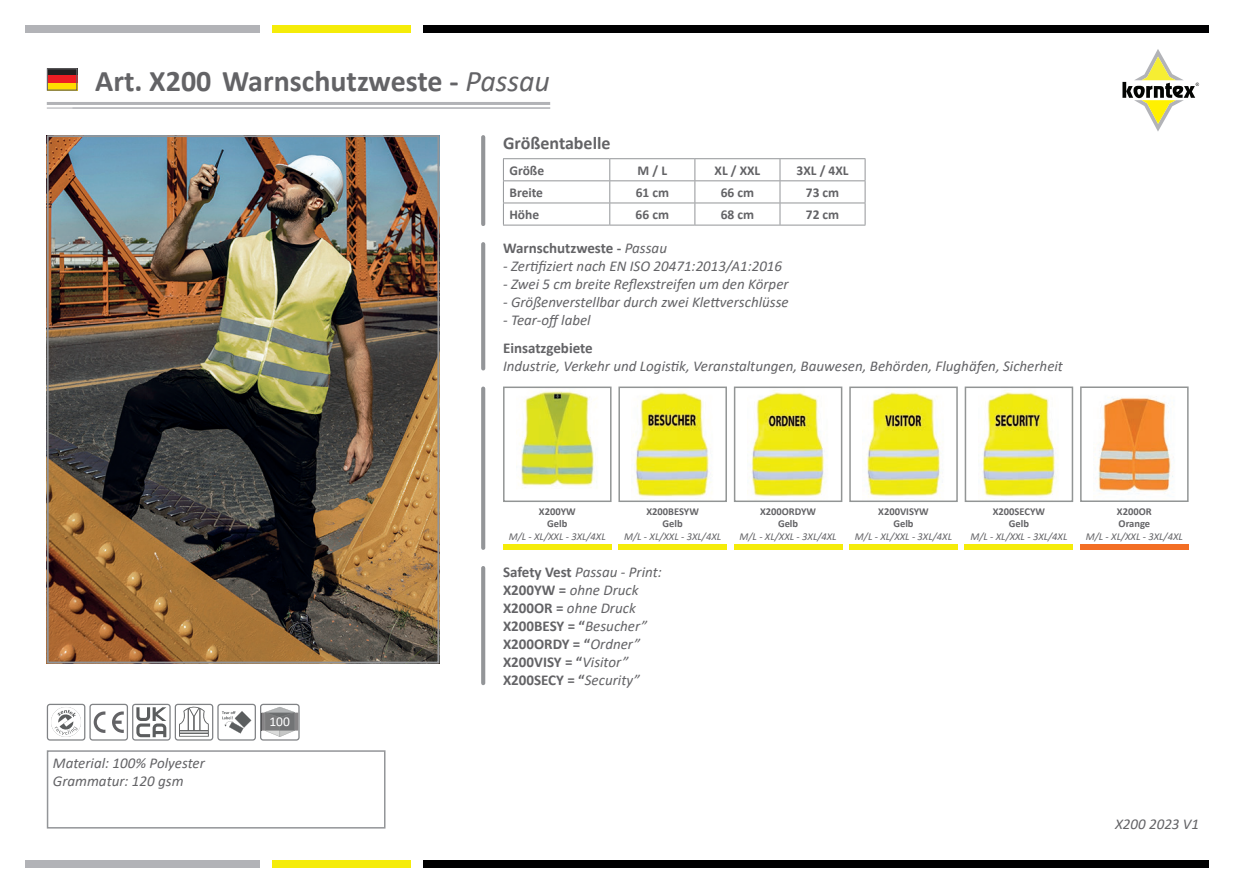
<style>
.page{position:relative;width:1234px;height:893px;background:#fff}
.page>*{position:absolute;margin:0;border:0;box-sizing:border-box;transform-origin:0 0}
.t1{font:700 30px "Calibri";color:#636366}
.t2{font:700 18px "Calibri";color:#636366}
.t3{font:italic 15px/18px "Calibri";color:#636366}
.t4{font:700 15px/18px "Calibri";color:#636366}
.t5{font:700 13.5px "Calibri";color:#636366}
.t6{font:13.5px "Calibri";color:#fff}
.t7{font:italic 10.5px "Calibri";color:#636366}
.t8{font:700 10.5px "Calibri";color:#636366}
.s1{font-weight:400;font-style:italic}
</style>
<div class="page">
<div style="left:423px;top:26px;width:785px;height:7px;background:#000001"></div>
<div style="left:26px;top:26px;width:234px;height:7px;background:#b2b3b7"></div>
<div style="left:272px;top:26px;width:138px;height:7px;background:#f5ec09"></div>
<div style="left:423px;top:860px;width:785px;height:7px;background:#000001"></div>
<div style="left:26px;top:860px;width:234px;height:7px;background:#b2b3b7"></div>
<div style="left:272px;top:860px;width:138px;height:7px;background:#f5ec09"></div>
<svg style="left:1122px;top:49px;width:76px;height:82px"></svg>
<svg style="left:481px;top:137px;width:4px;height:87px"></svg>
<svg style="left:481px;top:244px;width:4px;height:124px"></svg>
<div style="left:47px;top:750px;width:338px;height:78px;border:2px solid #939598"></div>
<hr style="left:47px;top:102px;width:503px;height:3px;background:#b2b3b7">
<hr style="left:47px;top:107px;width:503px;height:2px;background:#b2b3b7">
<div style="left:47px;top:68px;width:30px;height:8px;background:#231f20"></div>
<div style="left:47px;top:83px;width:30px;height:8px;background:#ffdc01"></div>
<div style="left:47px;top:76px;width:30px;height:7px;background:#ee1d23"></div>
<div style="left:47px;top:68px;width:30px;height:23px;border:1px solid #636366"></div>
<svg style="left:51px;top:707px;width:30px;height:30px"></svg>
<div style="left:47px;top:704px;width:38px;height:37px;border:1px solid #808285;border-radius:3px"></div>
<svg style="left:112px;top:711px;width:12px;height:22px"></svg>
<svg style="left:94px;top:711px;width:11px;height:22px"></svg>
<div style="left:89px;top:704px;width:39px;height:37px;border:1px solid #808285;border-radius:3px"></div>
<svg style="left:179px;top:706px;width:30px;height:31px"></svg>
<div style="left:175px;top:704px;width:38px;height:37px;border:1px solid #808285;border-radius:3px"></div>
<svg style="left:260px;top:704px;width:39px;height:37px"></svg>
<svg style="left:136px;top:707px;width:30px;height:30px"></svg>
<div style="left:132px;top:704px;width:39px;height:37px;border:1px solid #808285;border-radius:3px"></div>
<svg style="left:222px;top:711px;width:29px;height:22px"></svg>
<div style="left:217px;top:704px;width:39px;height:37px;border:1px solid #808285;border-radius:3px"></div>
<svg style="left:481px;top:389px;width:4px;height:159px"></svg>
<svg style="left:481px;top:568px;width:4px;height:115px"></svg>
<img style="left:521px;top:391px;width:74px;height:97px">
<div style="left:503px;top:387px;width:108px;height:115px;border:2px solid #929595"></div>
<img style="left:633px;top:390px;width:78px;height:107px">
<div style="left:618px;top:387px;width:108px;height:115px;border:2px solid #929595"></div>
<img style="left:747px;top:390px;width:79px;height:107px">
<div style="left:733px;top:387px;width:109px;height:115px;border:2px solid #929595"></div>
<img style="left:862px;top:392px;width:79px;height:105px">
<div style="left:849px;top:387px;width:108px;height:115px;border:2px solid #929595"></div>
<img style="left:978px;top:390px;width:79px;height:107px">
<div style="left:964px;top:387px;width:108px;height:115px;border:2px solid #929595"></div>
<img style="left:1095px;top:396px;width:78px;height:98px">
<div style="left:1079px;top:386px;width:109px;height:116px;border:2px solid #929595"></div>
<div style="left:503px;top:545px;width:108px;height:5px;background:#f5ec09"></div>
<div style="left:618px;top:545px;width:108px;height:5px;background:#f5ec09"></div>
<div style="left:733px;top:545px;width:109px;height:5px;background:#f5ec09"></div>
<div style="left:849px;top:545px;width:108px;height:5px;background:#f5ec09"></div>
<div style="left:964px;top:545px;width:108px;height:5px;background:#f5ec09"></div>
<div style="left:1079px;top:545px;width:109px;height:5px;background:#f36e24"></div>
<img style="left:50px;top:138px;width:386px;height:522px">
<div style="left:47px;top:135px;width:392px;height:528px;border:2px solid #939598"></div>
<hr style="left:503px;top:158px;width:106px;height:1px;background:#939598">
<hr style="left:609px;top:158px;width:85px;height:1px;background:#939598">
<hr style="left:694px;top:158px;width:85px;height:1px;background:#939598">
<hr style="left:503px;top:225px;width:106px;height:1px;background:#939598">
<hr style="left:609px;top:225px;width:85px;height:1px;background:#939598">
<hr style="left:694px;top:225px;width:85px;height:1px;background:#939598">
<hr style="left:779px;top:225px;width:86px;height:1px;background:#939598">
<hr style="left:779px;top:158px;width:86px;height:1px;background:#939598">
<svg style="left:503px;top:159px;width:362px;height:66px"></svg>
<hr style="left:779px;top:180px;width:86px;height:1px;background:#939598">
<h1 class="t1" style="left:95px;top:60px;width:456px">Art. X200 Warnschutzweste - <span class="s1">Passau</span></h1>
<p class="t2" style="left:503px;top:130px;width:109px">Größentabelle</p>
<p class="t5" style="left:509px;top:161px;width:36px">Größe</p>
<p class="t5" style="left:637px;top:161px;width:31px">M / L</p>
<p class="t5" style="left:714px;top:161px;width:47px">XL / XXL</p>
<p class="t5" style="left:796px;top:161px;width:53px">3XL / 4XL</p>
<p class="t5" style="left:509px;top:183px;width:35px">Breite</p>
<p class="t5" style="left:635px;top:183px;width:35px">61 cm</p>
<p class="t5" style="left:720px;top:183px;width:35px">66 cm</p>
<p class="t5" style="left:805px;top:183px;width:35px">73 cm</p>
<p class="t5" style="left:509px;top:205px;width:31px">Höhe</p>
<p class="t5" style="left:635px;top:205px;width:35px">66 cm</p>
<p class="t5" style="left:720px;top:205px;width:35px">68 cm</p>
<p class="t5" style="left:805px;top:205px;width:35px">72 cm</p>
<p class="t4" style="left:503px;top:239px;width:165px">Warnschutzweste - <span class="s1">Passau</span></p>
<p class="t3" style="left:503px;top:257px;width:280px">- Zertifiziert nach EN ISO 20471:2013/A1:2016</p>
<p class="t3" style="left:503px;top:275px;width:287px">- Zwei 5 cm breite Reflexstreifen um den Körper</p>
<p class="t3" style="left:503px;top:293px;width:287px">- Größenverstellbar durch zwei Klettverschlüsse</p>
<p class="t3" style="left:503px;top:311px;width:89px">- Tear-offlabel</p>
<p class="t4" style="left:503px;top:338px;width:91px">Einsatzgebiete</p>
<p class="t3" style="left:503px;top:356px;width:561px">Industrie, Verkehr und Logistik, Veranstaltungen, Bauwesen, Behörden, Flughäfen, Sicherheit</p>
<p class="t3" style="left:53px;top:753px;width:153px">Material: 100% Polyester<br>Grammatur: 120 gsm</p>
<p class="t6" style="left:269px;top:712px;width:22px">100</p>
<p class="t8" style="left:539px;top:504px;width:38px">X200YW</p>
<p class="t7" style="left:508px;top:529px;width:99px">M/L - XL/XXL - 3XL/4XL</p>
<p class="t8" style="left:547px;top:516px;width:22px">Gelb</p>
<p class="t8" style="left:646px;top:504px;width:54px">X200BESYW</p>
<p class="t7" style="left:624px;top:529px;width:99px">M/L - XL/XXL - 3XL/4XL</p>
<p class="t8" style="left:662px;top:516px;width:22px">Gelb</p>
<p class="t8" style="left:759px;top:504px;width:58px">X200ORDYW</p>
<p class="t7" style="left:739px;top:529px;width:99px">M/L - XL/XXL - 3XL/4XL</p>
<p class="t8" style="left:777px;top:516px;width:22px">Gelb</p>
<p class="t8" style="left:878px;top:504px;width:52px">X200VISYW</p>
<p class="t7" style="left:854px;top:529px;width:99px">M/L - XL/XXL - 3XL/4XL</p>
<p class="t8" style="left:893px;top:516px;width:22px">Gelb</p>
<p class="t8" style="left:992px;top:504px;width:54px">X200SECYW</p>
<p class="t7" style="left:970px;top:529px;width:99px">M/L - XL/XXL - 3XL/4XL</p>
<p class="t8" style="left:1008px;top:516px;width:22px">Gelb</p>
<p class="t8" style="left:1116px;top:504px;width:36px">X200OR</p>
<p class="t7" style="left:1085px;top:529px;width:99px">M/L - XL/XXL - 3XL/4XL</p>
<p class="t8" style="left:1118px;top:516px;width:33px">Orange</p>
<p class="t4" style="left:503px;top:563px;width:160px">Safety Vest <span class="s1">Passau - Print:<br></span>X200YW = <span class="s1">ohne Druck<br></span>X200OR = <span class="s1">ohne Druck<br></span>X200BESY = “<span class="s1">Besucher”<br></span>X200ORDY = “<span class="s1">Ordner”<br></span>X200VISY = “<span class="s1">Visitor”<br></span>X200SECY = “<span class="s1">Security”</span></p>
<p class="t3" style="left:1114px;top:814px;width:85px">X200 2023 V1</p>
</div>
